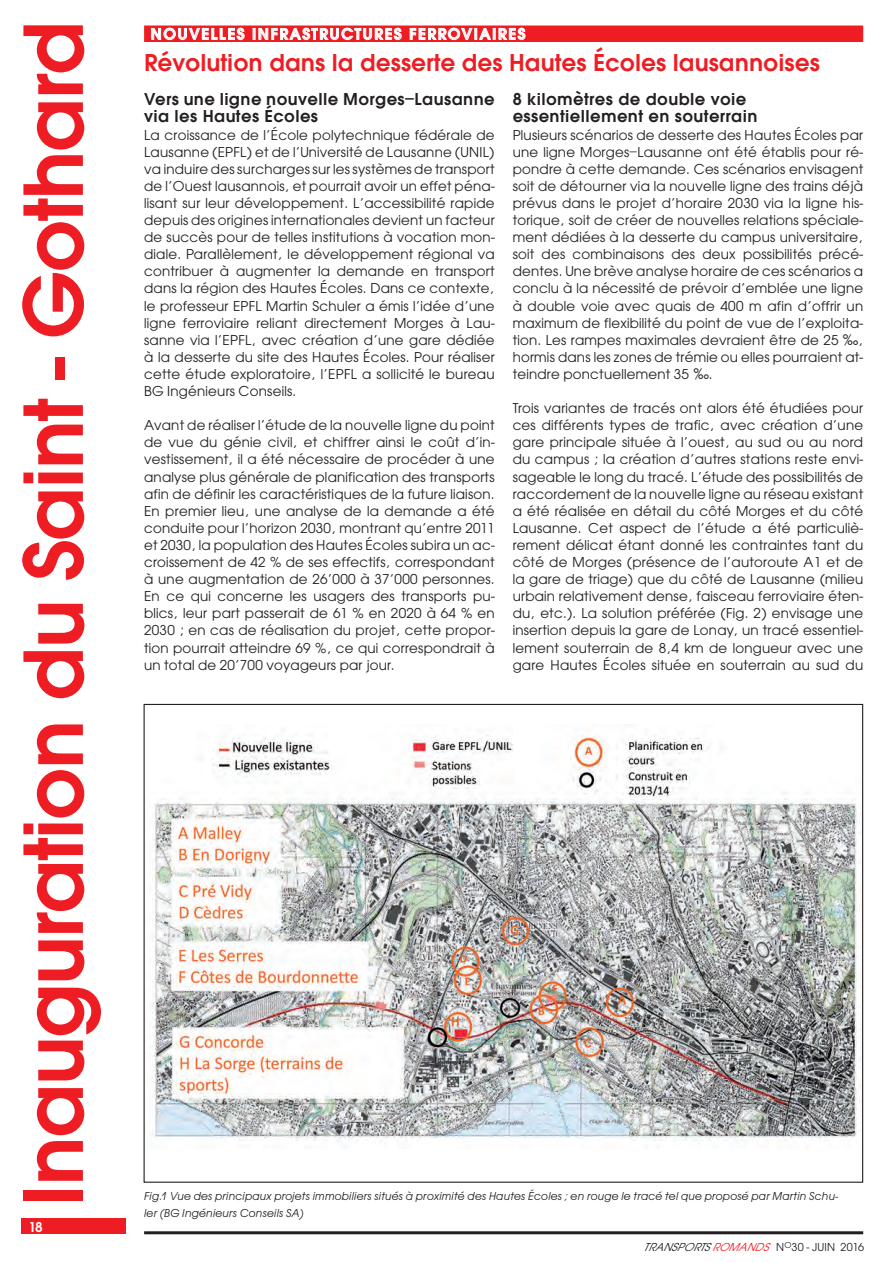
<style>
.page{position:relative;width:893px;height:1263px;background:#fff}
.page>*{position:absolute;margin:0;border:0;box-sizing:border-box;transform-origin:0 0}
.t1{font:89.25px "AV Garde Bld";letter-spacing:-.025em;color:#ee1d23}
.titres_rouges{font:25.5px "AV Garde Bld";color:#ee1d23}
.titres_12{font:18px "AV Garde Bld";letter-spacing:.02em;color:#231f20}
.Titre_Rubrique{font:16.5px "AV Garde Bld";letter-spacing:.1em;color:#fff}
.texte_10{font:15px/17.1px "AV Garde";letter-spacing:.015em;color:#231f20;text-align:justify}
.titres_12-2{font:15px/17.1px "AV Garde";letter-spacing:.015em;color:#231f20;text-align:justify}
.t2{font:15px "AV Garde Bld";color:#fff}
.legendes_photos{font:12px/17.1px "AV Garde Itlic";letter-spacing:.02em;color:#231f20}
.t3{font:12px "AV Garde";color:#231f20}
.s1{font-family:"Helvetica"}
.s2{font-style:italic}
.s3{font-style:italic;color:#ee1d23}
</style>
<div class="page">
<div style="left:144px;top:26px;width:719px;height:16px;background:#ee1d23"></div>
<hr style="left:144px;top:1231px;width:719px;height:3px;background:#231f20">
<div style="left:21px;top:1219px;width:105px;height:15px;background:#ee1d23"></div>
<svg style="left:151px;top:27px;width:94px;height:13px"></svg>
<svg style="left:253px;top:27px;width:149px;height:13px"></svg>
<svg style="left:409px;top:27px;width:117px;height:13px"></svg>
<img style="left:150px;top:724px;width:711px;height:418px">
<h1 class="t1" style="left:-6px;top:1206px;width:1188px;rotate:-90deg">Inauguration du Saint - Gothard</h1>
<p class="t2" style="left:28px;top:1217px;width:16px">18</p>
<p class="Titre_Rubrique" style="left:151px;top:23px;width:376px">NOUVELLES INFRASTRUCTURES FERROVIAIRES</p>
<p class="titres_rouges" style="left:144px;top:46px;width:677px">Révolution dans la desserte des Hautes Écoles lausannoises</p>
<p class="titres_12" style="left:144px;top:87px;width:352px">Vers une ligne nouvelle Morges–Lausanne</p>
<p class="titres_12" style="left:144px;top:104px;width:176px">via les Hautes Écoles</p>
<p class="titres_12-2" style="left:144px;top:127px;width:352px">La croissance de l’École polytechnique fédérale de Lausanne (EPFL) et de l’Université de Lausanne (UNIL) va induire des surcharges sur les systèmes de transport de l’Ouest lausannois, et pourrait avoir un effet péna&shy;lisant sur leur développement. L’accessibilité rapide depuis des origines internationales devient un facteur de succès pour de telles institutions à vocation mon&shy;diale. Parallèlement, le développement régional va contribuer à augmenter la demande en transport dans la région des Hautes Écoles. Dans ce contexte, le professeur EPFL Martin Schuler a émis l’idée d’une ligne ferroviaire reliant directement Morges à Lau&shy;sanne via l’EPFL, avec création d’une gare dédiée à la desserte du site des Hautes Écoles. Pour réaliser cette étude exploratoire, l’EPFL a sollicité le bureau BG Ingénieurs Conseils.</p>
<p class="texte_10" style="left:144px;top:418px;width:352px">Avant de réaliser l’étude de la nouvelle ligne du point de vue du génie civil, et chiffrer ainsi le coût d’in&shy;vestissement, il a été nécessaire de procéder à une analyse plus générale de planification des transports afin de définir les caractéristiques de la future liaison.<br>En premier lieu, une analyse de la demande a été conduite pour l’horizon 2030, montrant qu’entre 2011 et 2030, la population des Hautes Écoles subira un ac&shy;croissement de 42 % de ses effectifs, correspondant à une augmentation de 26’000 à 37’000 personnes.<br>En ce qui concerne les usagers des transports pu&shy;blics, leur part passerait de 61 % en 2020 à 64 % en 2030 ; en cas de réalisation du projet, cette propor&shy;tion pourrait atteindre 69 %, ce qui correspondrait à un total de 20’700 voyageurs par jour.</p>
<p class="titres_12" style="left:513px;top:87px;width:235px">8 kilomètres de double voie</p>
<p class="titres_12" style="left:513px;top:104px;width:246px">essentiellement en souterrain</p>
<p class="texte_10" style="left:513px;top:127px;width:352px">Plusieurs scénarios de desserte des Hautes Écoles par une ligne Morges–Lausanne ont été établis pour ré&shy;pondre à cette demande. Ces scénarios envisagent soit de détourner via la nouvelle ligne des trains déjà prévus dans le projet d’horaire 2030 via la ligne his&shy;torique, soit de créer de nouvelles relations spéciale&shy;ment dédiées à la desserte du campus universitaire, soit des combinaisons des deux possibilités précé&shy;dentes. Une brève analyse horaire de ces scénarios a conclu à la nécessité de prévoir d’emblée une ligne à double voie avec quais de 400 m afin d’offrir un maximum de flexibilité du point de vue de l’exploita&shy;tion. Les rampes maximales devraient être de 25 <span class="s1">‰</span>‰, hormis dans les zones de trémie ou elles pourraient at&shy;teindre ponctuellement 35 <span class="s1">‰</span>.</p>
<p class="texte_10" style="left:513px;top:401px;width:352px">Trois variantes de tracés ont alors été étudiées pour ces différents types de trafic, avec création d’une gare principale située à l’ouest, au sud ou au nord du campus ; la création d’autres stations reste envi&shy;sageable le long du tracé. L’étude des possibilités de raccordement de la nouvelle ligne au réseau existant a été réalisée en détail du côté Morges et du côté Lausanne. Cet aspect de l’étude a été particuliè&shy;rement délicat étant donné les contraintes tant du côté de Morges (présence de l’autoroute A1 et de la gare de triage) que du côté de Lausanne (milieu urbain relativement dense, faisceau ferroviaire éten&shy;du, etc.). La solution préférée (Fig. 2) envisage une insertion depuis la gare de Lonay, un tracé essentiel&shy;lement souterrain de 8,4 km de longueur avec une gare Hautes Écoles située en souterrain au sud du</p>
<p class="legendes_photos" style="left:144px;top:1188px;width:696px">Fig.1 Vue des principaux projets immobiliers situés à proximité des Hautes Écoles ; en rouge le tracé tel que proposé par Martin Schu&shy;ler (BG Ingénieurs Conseils SA)</p>
<p class="t3" style="left:643px;top:1239px;width:222px"><span class="s2">TRANSPORTS</span><span class="s3">ROMANDS</span>N <sup>O</sup> 3 0 - J U I N 2 0 1 6</p>
</div>
